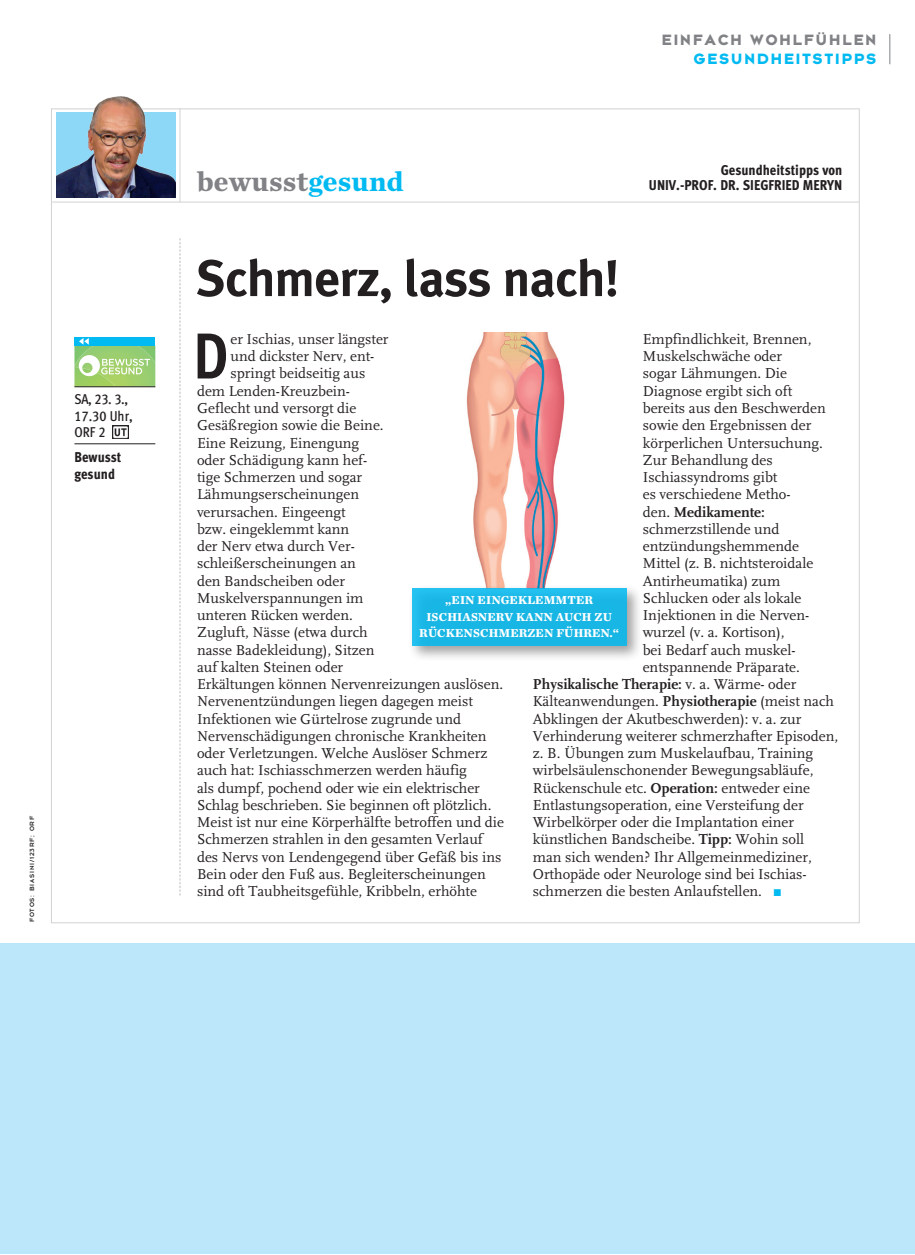
<style>
.page{position:relative;width:915px;height:1255px;background:#fff}
.page>*{position:absolute;margin:0;border:0;box-sizing:border-box;transform-origin:0 0}
._05_lauf_grundl{font:64.8px "Meta Cond Bold LF";color:#231f20}
._01_Titel{font:700 51px "Meta Plus";letter-spacing:-.015em;color:#231f20}
.t1{font:700 28.5px "Chronicle Text G1";letter-spacing:.005em;color:#808285}
.t2{font:16.5px "Bonn Bold Caps";letter-spacing:.125em;color:#808285}
.t3{font:16.5px "Bonn Bold Caps";letter-spacing:.125em;color:#00baf1}
._05_lauf_grundl-2{font:15px/17.2px "FF Scala";color:#231f20}
._05_lauf_grundl-3{font:700 15px "FF Scala";color:#231f20}
._05_lauf_grundl-4{font:15px "FF Scala";color:#00baf1}
.t4{font:14.25px/16.5px "Meta Cond Extra Bold LF";color:#231f20}
.t5{font:14.25px/16.5px "Meta Cond Medium LF";color:#231f20}
.t6{font:700 12px/16.5px "Chronicle Text G1";letter-spacing:.01em;color:#fff;text-align:center}
._10_Credits{font:6.75px "Bonn Book Caps";letter-spacing:.125em;color:#231f20}
.s1{color:#00baf1}
.s2{font-weight:400}
.s3{font-weight:700}
</style>
<div class="page">
<hr style="left:179px;top:108px;width:1px;height:94px;background:#d1d2d4">
<hr style="left:52px;top:202px;width:806px;height:1px;background:#d1d2d4">
<svg style="left:179px;top:238px;width:1px;height:657px"></svg>
<div style="left:74px;top:337px;width:81px;height:8px;background:#00baf1"></div>
<hr style="left:74px;top:443px;width:81px;height:1px;background:#231f20">
<img style="left:113px;top:425px;width:16px;height:13px">
<svg style="left:74px;top:338px;width:81px;height:49px"></svg>
<img style="left:466px;top:333px;width:99px;height:251px">
<div style="left:408px;top:584px;width:234px;height:78px;background:#231f20;opacity:.42"></div>
<div style="left:412px;top:588px;width:214px;height:57px;background:#18b6e4"></div>
<img style="left:57px;top:96px;width:118px;height:102px">
<hr style="left:889px;top:34px;width:1px;height:30px;background:#808285">
<div style="left:0;top:943px;width:914px;height:310px;background:#bce6fa"></div>
<p class="t5" style="left:74px;top:391px;width:60px">SA, 23. 3.,<br>17.30 Uhr,<br>ORF 2</p>
<p class="t4" style="left:74px;top:449px;width:48px">Bewusst gesund</p>
<p class="_10_Credits" style="left:29px;top:831px;width:17px;rotate:-90deg">ORF</p>
<p class="_10_Credits" style="left:29px;top:891px;width:58px;rotate:-90deg">BIASINI/123RF;</p>
<p class="_10_Credits" style="left:29px;top:922px;width:29px;rotate:-90deg">FOTOS:</p>
<p class="t1" style="left:197px;top:159px;width:208px">bewusst<span class="s1">gesund</span></p>
<p class="t2" style="left:749px;top:31px;width:128px">WOHLFÜHLEN</p>
<p class="t2" style="left:661px;top:31px;width:81px">EINFACH</p>
<p class="t3" style="left:693px;top:50px;width:184px">GESUNDHEITSTIPPS</p>
<p class="t4" style="left:720px;top:161px;width:123px">Gesundheitstipps von</p>
<p class="t4" style="left:648px;top:176px;width:195px">UNIV.-PROF. DR. SIEGFRIED MERYN</p>
<p class="_01_Titel" style="left:196px;top:249px;width:425px">Schmerz, lass nach!</p>
<p class="_05_lauf_grundl-2" style="left:230px;top:331px;width:159px">er Ischias, unser längster</p>
<p class="_05_lauf_grundl-2" style="left:642px;top:331px;width:184px">Empfindlichkeit, Brennen,<br>Muskelschwäche oder<br>sogar Lähmungen. Die<br>Diagnose ergibt sich oft bereits aus den Beschwerden sowie den Ergebnissen der körperlichen Untersuchung.<br>Zur Behandlung des<br>Ischiassyndroms gibt</p>
<p class="_05_lauf_grundl-3" style="left:642px;top:503px;width:124px"><span class="s2">den.</span> Medikamente:</p>
<p class="_05_lauf_grundl" style="left:193px;top:318px;width:37px">D</p>
<p class="_05_lauf_grundl-2" style="left:230px;top:348px;width:145px">und dickster Nerv, ent-</p>
<p class="_05_lauf_grundl-2" style="left:197px;top:400px;width:161px">Geflecht und versorgt die</p>
<p class="_05_lauf_grundl-2" style="left:230px;top:365px;width:136px">springt beidseitig aus</p>
<p class="_05_lauf_grundl-2" style="left:197px;top:382px;width:154px">dem Lenden-Kreuzbein-</p>
<p class="_05_lauf_grundl-2" style="left:197px;top:417px;width:188px">Gesäßregion sowie die Beine.<br>Eine Reizung, Einengung</p>
<p class="_05_lauf_grundl-2" style="left:197px;top:469px;width:167px">tige Schmerzen und sogar</p>
<p class="_05_lauf_grundl-2" style="left:197px;top:451px;width:172px">oder Schädigung kann hef-</p>
<p class="_05_lauf_grundl-2" style="left:197px;top:486px;width:163px">Lähmungserscheinungen verursachen. Eingeengt bzw. eingeklemmt kann</p>
<p class="_05_lauf_grundl-2" style="left:197px;top:555px;width:160px">schleißerscheinungen an</p>
<p class="_05_lauf_grundl-2" style="left:642px;top:486px;width:149px">es verschiedene Metho-</p>
<p class="_05_lauf_grundl-2" style="left:642px;top:520px;width:172px">schmerzstillende und entzündungshemmende<br>Mittel B. z( . nichtsteroidale<br>Antirheumatika) zum<br>Schlucken oder als lokale</p>
<p class="_05_lauf_grundl-2" style="left:642px;top:624px;width:143px">wurzel .a.v( Kortison ,(</p>
<p class="_05_lauf_grundl-2" style="left:197px;top:538px;width:159px">der Nerv etwa durch Ver-</p>
<p class="_05_lauf_grundl-2" style="left:197px;top:572px;width:308px">den Bandscheiben oder<br>Muskelverspannungen im<br>unteren Rücken werden.<br>Zugluft, Nässe (etwa durch<br>nasse Badekleidung ,) Sitzen<br>auf kalten Steinen oder<br>Erkältungen können Nervenreizungen auslösen.<br>Nervenentzündungen liegen dagegen meist Infektionen wie Gürtelrose zugrunde und Nervenschädigungen chronische Krankheiten oder Verletzungen. Welche Auslöser Schmerz auch hat: Ischiasschmerzen werden häufig<br>als dumpf, pochend oder wie ein elektrischer Schlag beschrieben. Sie beginnen oft plötzlich.<br>Meist ist nur eine Körperhälfte betroffen und die Schmerzen strahlen in den gesamten Verlauf des Nervs von Lendengegend über Gefäß bis ins Bein oder den Fuß aus. Begleiterscheinungen sind oft Taubheitsgefühle, Kribbeln, erhöhte</p>
<p class="t6" style="left:419px;top:591px;width:201px">„EIN EINGEKLEMMTER<br>ISCHIASNERV KANN AUCH ZU<br>RÜCKENSCHMERZEN FÜHREN ”.</p>
<p class="_05_lauf_grundl-2" style="left:642px;top:607px;width:168px">Injektionen in die Nerven-</p>
<p class="_05_lauf_grundl-2" style="left:642px;top:658px;width:158px">entspannende Präparate.</p>
<p class="_05_lauf_grundl-2" style="left:642px;top:641px;width:154px">bei Bedarf auch muskel-</p>
<p class="_05_lauf_grundl-2" style="left:532px;top:676px;width:307px"><span class="s3">Physikalische Therapie</span> .a.v<span class="s3">:</span> Wärme- oder Kälteanwendungen. <span class="s3">Physiotherapie</span> (meist nach Abklingen der Akutbeschwerden .a.v:) z u r Verhinderung weiterer schmerzhafter Episoden, B. z . Übungen zum Muskelaufbau, Training wirbelsäulenschonender Bewegungsabläufe, Rückenschule etc. <span class="s3">Operation:</span> entweder eine Entlastungsoperation, eine Versteifung der Wirbelkörper oder die Implantation einer künstlichen Bandscheibe. <span class="s3">Tipp:</span> Wohin soll<br>man sich wenden? Ihr Allgemeinmediziner,</p>
<p class="_05_lauf_grundl-4" style="left:772px;top:883px;width:11px">π</p>
<p class="_05_lauf_grundl-2" style="left:532px;top:865px;width:275px">Orthopäde oder Neurologe sind bei Ischias-</p>
<p class="_05_lauf_grundl-2" style="left:532px;top:883px;width:231px">schmerzen die besten Anlaufstellen.</p>
</div>
